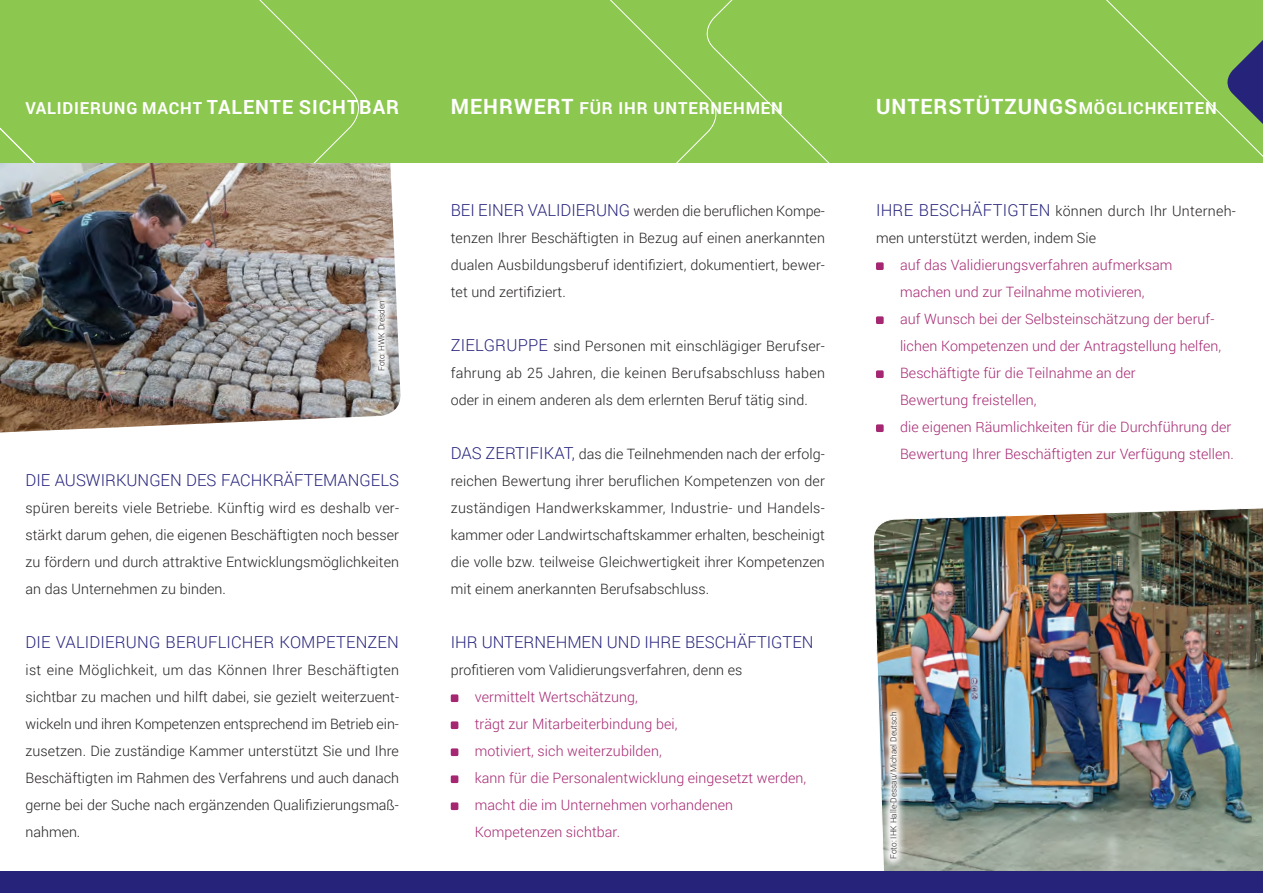
<style>
.page{position:relative;width:1263px;height:893px;background:#fff}
.page>*{position:absolute;margin:0;border:0;box-sizing:border-box;transform-origin:0 0}
.t1{font:700 21px "Roboto";letter-spacing:.05em;color:#fff}
.t2{font:300 16.5px "Roboto";color:#26237b}
.t3{font:700 16.5px "Roboto";letter-spacing:.05em;color:#fff}
.t4{font:300 14.25px/27px "Roboto";letter-spacing:.005em;color:#231f20;text-align:justify}
.t5{font:300 14.25px/27px "Roboto";letter-spacing:.005em;color:#a52771}
.t6{font:300 8.25px "Roboto";color:#231f20}
.s1{font-size:19.5px}
.s2{font-size:21px}
.s3{font-size:16.5px}
.s4{font-size:16.5px;color:#26237b}
</style>
<div class="page">
<img style="left:873px;top:508px;width:390px;height:364px">
<img style="left:0;top:163px;width:401px;height:269px">
<div style="left:369px;top:0;width:330px;height:163px;background:#8cc750"></div>
<div style="left:699px;top:0;width:564px;height:163px;background:#8cc750"></div>
<div style="left:0;top:0;width:369px;height:163px;background:#8cc750"></div>
<svg style="left:1221px;top:8px;width:42px;height:148px;background:#709a5d"></svg>
<div style="left:0;top:872px;width:1263px;height:21px;background:#26237b"></div>
<div style="left:451px;top:694px;width:7px;height:8px;background:#a52771;border-radius:2px"></div>
<div style="left:451px;top:721px;width:7px;height:8px;background:#a52771;border-radius:2px"></div>
<div style="left:451px;top:748px;width:7px;height:8px;background:#a52771;border-radius:2px"></div>
<div style="left:451px;top:775px;width:7px;height:8px;background:#a52771;border-radius:2px"></div>
<div style="left:451px;top:802px;width:7px;height:8px;background:#a52771;border-radius:2px"></div>
<div style="left:876px;top:262px;width:8px;height:8px;background:#a52771;border-radius:2px"></div>
<div style="left:876px;top:316px;width:8px;height:8px;background:#a52771;border-radius:2px"></div>
<div style="left:876px;top:370px;width:8px;height:8px;background:#a52771;border-radius:2px"></div>
<div style="left:876px;top:424px;width:8px;height:8px;background:#a52771;border-radius:2px"></div>
<img style="left:880px;top:702px;width:26px;height:166px">
<svg style="left:368px;top:291px;width:26px;height:89px"></svg>
<p class="t3" style="left:26px;top:96px;width:375px">VALIDIERUNG MACHT <span class="s1">TALENTE SICHTBAR</span></p>
<p class="t6" style="left:376px;top:371px;width:72px;rotate:-90deg">Foto: HWK Dresden</p>
<p class="t2" style="left:26px;top:469px;width:375px">DIE AUSWIRKUNGEN DES FACHKRÄFTEMANGELS</p>
<p class="t4" style="left:26px;top:494px;width:375px">spüren bereits viele Betriebe. Künftig wird es deshalb ver&shy;stärkt darum gehen, die eigenen Beschäftigten noch besser zu fördern und durch attraktive Entwicklungsmöglichkeiten an das Unternehmen zu binden.</p>
<p class="t2" style="left:26px;top:631px;width:375px">DIE VALIDIERUNG BERUFLICHER KOMPETENZEN</p>
<p class="t4" style="left:26px;top:656px;width:375px">ist eine Möglichkeit, um das Können Ihrer Beschäftigten sichtbar zu machen und hilft dabei, sie gezielt weiterzuent&shy;wickeln und ihren Kompetenzen entsprechend im Betrieb ein&shy;zusetzen. Die zuständige Kammer unterstützt Sie und Ihre Beschäftigten im Rahmen des Verfahrens und auch danach gerne bei der Suche nach ergänzenden Qualifizierungsmaß&shy;nahmen.</p>
<p class="t3" style="left:451px;top:96px;width:334px"><span class="s2">MEHRWERT</span> FÜR IHR UNTERNEHMEN</p>
<h1 class="t1" style="left:876px;top:92px;width:342px">UNTERSTÜTZUNGS<span class="s3">MÖGLICHKEITEN</span></h1>
<p class="t4" style="left:451px;top:197px;width:376px"><span class="s4">BEI EINER VALIDIERUNG</span> werden die beruflichen Kompe&shy;tenzen Ihrer Beschäftigten in Bezug auf einen anerkannten dualen Ausbildungsberuf identifiziert, dokumentiert, bewer&shy;tet und zertifiziert.</p>
<p class="t4" style="left:451px;top:332px;width:376px"><span class="s4">ZIELGRUPPE</span> sind Personen mit einschlägiger Berufser&shy;fahrung ab 25 Jahren, die keinen Berufsabschluss haben oder in einem anderen als dem erlernten Beruf tätig sind.</p>
<p class="t4" style="left:451px;top:440px;width:376px"><span class="s4">DAS ZERTIFIKAT,</span> das die Teilnehmenden nach der erfolg&shy;reichen Bewertung ihrer beruflichen Kompetenzen von der zuständigen Handwerkskammer, Industrie- und Handels&shy;kammer oder Landwirtschaftskammer erhalten, bescheinigt die volle bzw. teilweise Gleichwertigkeit ihrer Kompetenzen mit einem anerkannten Berufsabschluss.</p>
<p class="t2" style="left:451px;top:631px;width:364px">IHR UNTERNEHMEN UND IHRE BESCHÄFTIGTEN</p>
<p class="t4" style="left:451px;top:656px;width:293px">profitieren vom Validierungsverfahren, denn es</p>
<p class="t5" style="left:475px;top:683px;width:333px">vermittelt Wertschätzung,<br>trägt zur Mitarbeiterbindung bei,<br>motiviert, sich weiterzubilden,<br>kann für die Personalentwicklung eingesetzt werden, macht die im Unternehmen vorhandenen Kompetenzen sichtbar.</p>
<p class="t4" style="left:876px;top:197px;width:361px"><span class="s4">IHRE BESCHÄFTIGTEN</span> können durch Ihr Unterneh&shy;men unterstützt werden, indem Sie</p>
<p class="t5" style="left:900px;top:251px;width:335px">auf das Validierungsverfahren aufmerksam<br>machen und zur Teilnahme motivieren,<br>auf Wunsch bei der Selbsteinschätzung der beruf&shy;lichen Kompetenzen und der Antragstellung helfen, Beschäftigte für die Teilnahme an der<br>Bewertung freistellen,<br>die eigenen Räumlichkeiten für die Durchführung der Bewertung Ihrer Beschäftigten zur Verfügung stellen.</p>
<p class="t6" style="left:888px;top:859px;width:149px;rotate:-90deg">Foto: IHK Halle-Dessau/Michael Deutsch</p>
</div>
